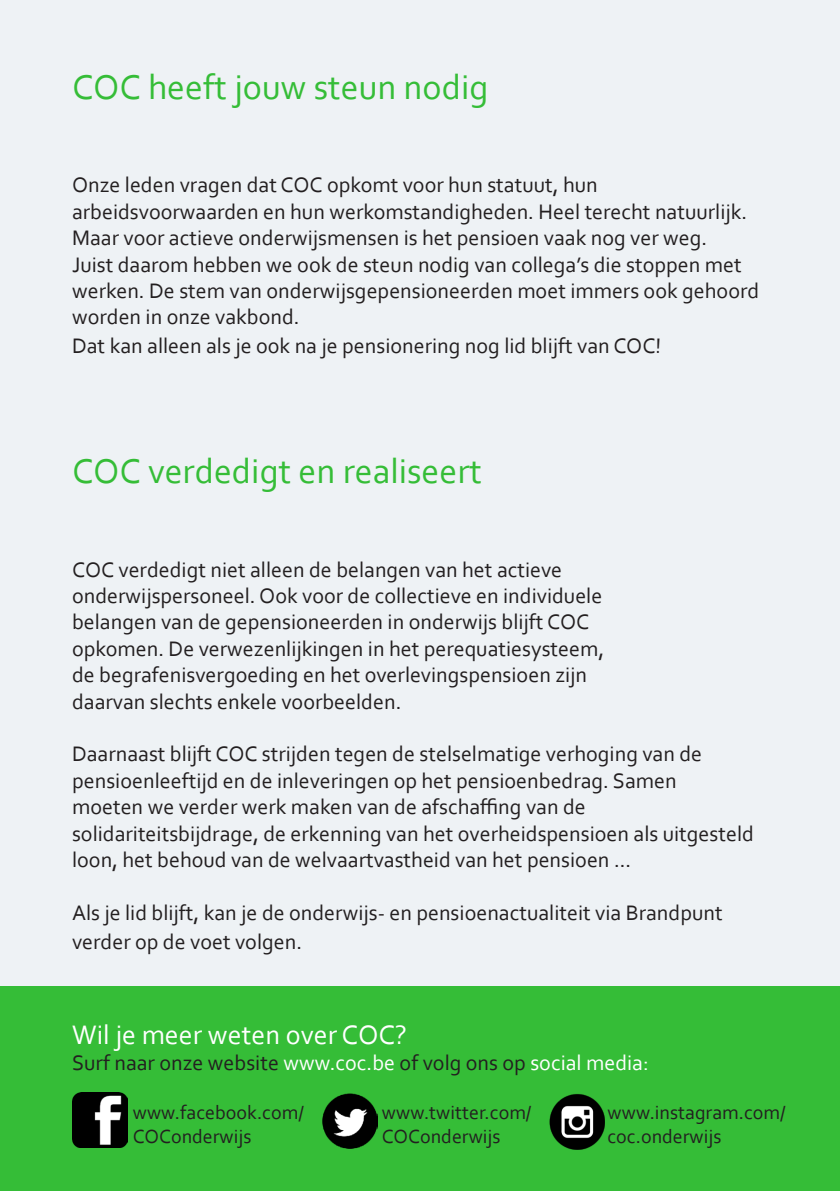
<style>
.page{position:relative;width:840px;height:1191px;background:#fff}
.page>*{position:absolute;margin:0;border:0;box-sizing:border-box;transform-origin:0 0}
.t1{font:36px "Corbel";color:#35bd37}
.t2{font:28px "Corbel";color:#fff}
.t3{font:22px/26.4px "Corbel";color:#231f20}
.t4{font:20px/24px "Corbel";color:#231f20}
.s1{color:#fff}
</style>
<div class="page">
<div style="left:0;top:0;width:839px;height:1191px;background:#eef2f5"></div>
<div style="left:0;top:986px;width:839px;height:205px;background:#35bd37"></div>
<img style="left:322px;top:1093px;width:55px;height:55px">
<img style="left:549px;top:1094px;width:55px;height:55px">
<img style="left:73px;top:1092px;width:55px;height:55px">
<p class="t1" style="left:72px;top:65px;width:418px">COC heeft jouw steun nodig</p>
<p class="t3" style="left:72px;top:171px;width:527px">Onze leden vragen dat COC opkomt voor hun statuut, hun</p>
<p class="t3" style="left:72px;top:198px;width:676px">arbeidsvoorwaarden en hun werkomstandigheden. Heel terecht natuurlijk.<br>Maar voor actieve onderwijsmensen is het pensioen vaak nog ver weg.<br>Juist daarom hebben we ook de steun nodig van collega’s die stoppen met</p>
<p class="t3" style="left:72px;top:277px;width:688px">werken. De stem van onderwijsgepensioneerden moet immers ook gehoord worden in onze vakbond.</p>
<p class="t3" style="left:72px;top:332px;width:590px">Dat kan alleen als je ook na je pensionering nog lid blijft van COC!</p>
<p class="t1" style="left:72px;top:449px;width:411px">COC verdedigt en realiseert</p>
<p class="t3" style="left:72px;top:555px;width:533px">COC verdedigt niet alleen de belangen van het actieve onderwijspersoneel. Ook voor de collectieve en individuele belangen van de gepensioneerden in onderwijs blijft COC opkomen. De verwezenlijkingen in het perequatiesysteem, de begrafenisvergoeding en het overlevingspensioen zijn daarvan slechts enkele voorbeelden.</p>
<p class="t3" style="left:72px;top:740px;width:631px">Daarnaast blijft COC strijden tegen de stelselmatige verhoging van de pensioenleeftijd en de inleveringen op het pensioenbedrag. Samen moeten we verder werk maken van de afschaffing van de</p>
<p class="t3" style="left:72px;top:819px;width:683px">solidariteitsbijdrage, de erkenning van het overheidspensioen als uitgesteld loon, het behoud van de welvaartvastheid van het pensioen ...</p>
<p class="t3" style="left:72px;top:897px;width:651px;line-height:28.8px">Als je lid blijft, kan je de onderwijs- en pensioenactualiteit via Brandpunt verder op de voet volgen.</p>
<p class="t2" style="left:72px;top:1017px;width:336px">Wil je meer weten over COC?</p>
<p class="t3" style="left:72px;top:1049px;width:578px">Surf naar onze website <span class="s1">www.coc.be</span> of volg ons op <span class="s1">social media:</span></p>
<p class="t4" style="left:133px;top:1099px;width:172px">www.facebook.com/<br>COConderwijs</p>
<p class="t4" style="left:381px;top:1099px;width:151px">www.twitter.com/<br>COConderwijs</p>
<p class="t4" style="left:607px;top:1099px;width:179px">www.instagram.com/ coc.onderwijs</p>
</div>
